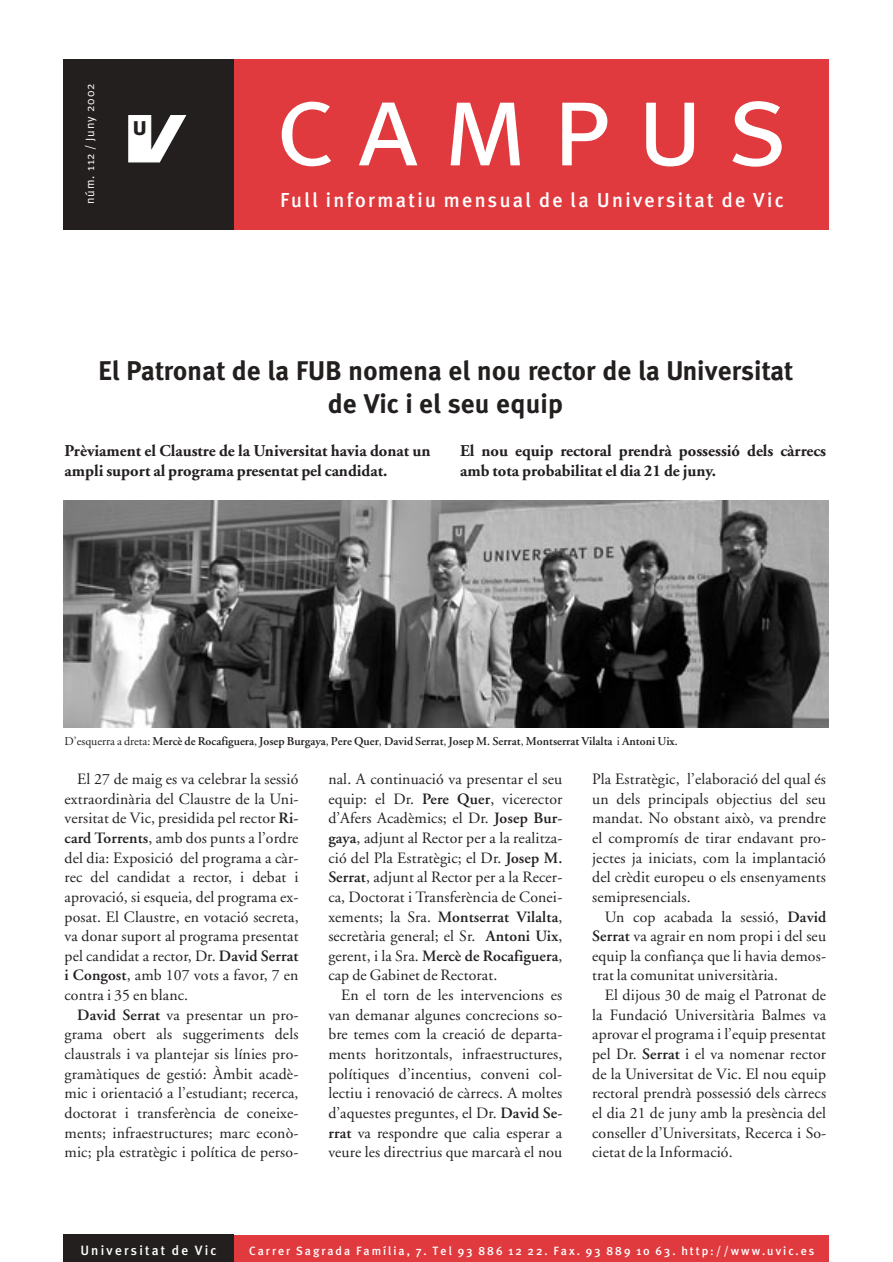
<style>
.page{position:relative;width:893px;height:1262px;background:#fff}
.page>*{position:absolute;margin:0;border:0;box-sizing:border-box;transform-origin:0 0}
.t1{font:120px "Meta Plus Normal Caps";letter-spacing:.19em;color:#fff}
.t2{font:700 27px/33px "Meta";letter-spacing:.015em;color:#231f1f;text-align:center}
.t3{font:25.8px "Meta Plus Bold Caps";color:#231f1f}
.t4{font:500 20.25px "Meta Plus";letter-spacing:.115em;color:#fff}
.t5{font:700 16.5px/19.8px "Adobe Garamond";color:#231f1f}
.t6{font:15.75px/19.6px "Adobe Garamond";letter-spacing:.01em;color:#231f1f;text-align:justify}
.t7{font:500 13.5px "Meta Plus";letter-spacing:.16em;color:#fff}
.t8{font:600 12px "Adobe Garamond";color:#231f1f}
.t9{font:500 12px "Meta Plus";letter-spacing:.16em;color:#fff}
.t10{font:12px "Meta Normal";letter-spacing:.075em;color:#fff}
.s1{font-weight:400}
.s2{font-weight:600}
</style>
<div class="page">
<div style="left:233px;top:59px;width:595px;height:170px;background:#e0393e"></div>
<div style="left:233px;top:1235px;width:595px;height:26px;background:#e0393e"></div>
<div style="left:63px;top:59px;width:170px;height:170px;background:#231f1f"></div>
<svg style="left:128px;top:115px;width:59px;height:48px"></svg>
<div style="left:63px;top:1234px;width:170px;height:27px;background:#231f1f"></div>
<img style="left:63px;top:501px;width:765px;height:226px">
<p class="t10" style="left:86px;top:204px;width:122px;rotate:-90deg">núm. 112 / Juny 2002</p>
<h3 class="t3" style="left:132px;top:111px;width:17px">u</h3>
<h1 class="t1" style="left:275px;top:54px;width:514px">campus</h1>
<p class="t4" style="left:280px;top:193px;width:505px">Full informatiu mensual de la Universitat de Vic</p>
<h2 class="t2" style="left:98px;top:357px;width:695px">El Patronat de la FUB nomena el nou rector de la Universitat de Vic i el seu equip</h2>
<p class="t5" style="left:64px;top:442px;width:367px">Prèviament el Claustre de la Universitat havia donat un ampli suport al programa presentat pel candidat.</p>
<p class="t5" style="left:460px;top:442px;width:367px">El nou equip rectoral prendrà possessió dels càrrecs amb tota probabilitat el dia 21 de juny.</p>
<p class="t8" style="left:64px;top:736px;width:615px"><span class="s1">D’esquerra a dreta:</span> Mercè de Rocafiguera<span class="s1">,</span> Josep Burgaya<span class="s1">,</span> Pere Quer<span class="s1">,</span> David Serrat<span class="s1">,</span> Josep M. Serrat<span class="s1">,</span> Montserrat Vilalta <span class="s1">i</span> Antoni Uix.</p>
<p class="t6" style="left:65px;top:770px;width:235px;text-indent:13px">El 27 de maig es va celebrar la sessió extraordinària del Claustre de la Uni&shy;versitat de Vic, presidida pel rector <span class="s2">Ri&shy;card Torrents</span>, amb dos punts a l’ordre del dia: Exposició del programa a càr&shy;rec del candidat a rector, i debat i aprovació, si esqueia, del programa ex&shy;posat. El Claustre, en votació secreta, va donar suport al programa presentat pel candidat a rector, Dr. <span class="s2">David Serrat i Congost</span>, amb 107 vots a favor, 7 en contra i 35 en blanc.</p>
<p class="t6" style="left:65px;top:1006px;width:235px;text-indent:13px"><span class="s2">David Serrat</span> va presentar un pro&shy;grama obert als suggeriments dels claustrals i va plantejar sis línies pro&shy;gramàtiques de gestió: Àmbit acadè&shy;mic i orientació a l’estudiant; recerca, doctorat i transferència de coneixe&shy;ments; infraestructures; marc econò&shy;mic; pla estratègic i política de perso-</p>
<p class="t6" style="left:328px;top:770px;width:235px">nal. A continuació va presentar el seu equip: el Dr. <span class="s2">Pere Quer</span>, vicerector d’Afers Acadèmics; el Dr. <span class="s2">Josep Bur&shy;gaya</span>, adjunt al Rector per a la realitza&shy;ció del Pla Estratègic; el Dr. <span class="s2">Josep M.<br>Serrat</span>, adjunt al Rector per a la Recer&shy;ca, Doctorat i Transferència de Conei&shy;xements; la Sra. <span class="s2">Montserrat Vilalta</span>, secretària general; el Sr. <span class="s2">Antoni Uix</span>, gerent, i la Sra. <span class="s2">Mercè de Rocafiguera</span>, cap de Gabinet de Rectorat.</p>
<p class="t6" style="left:328px;top:986px;width:235px;text-indent:13px">En el torn de les intervencions es van demanar algunes concrecions so&shy;bre temes com la creació de departa&shy;ments horitzontals, infraestructures, polítiques d’incentius, conveni col&shy;lectiu i renovació de càrrecs. A moltes d’aquestes preguntes, el Dr. <span class="s2">David Se&shy;rrat</span> va respondre que calia esperar a veure les directrius que marcarà el nou</p>
<p class="t6" style="left:592px;top:770px;width:235px">Pla Estratègic, l’elaboració del qual és un dels principals objectius del seu mandat. No obstant això, va prendre el compromís de tirar endavant pro&shy;jectes ja iniciats, com la implantació del crèdit europeu o els ensenyaments semipresencials.</p>
<p class="t6" style="left:592px;top:908px;width:235px;text-indent:13px">Un cop acabada la sessió, <span class="s2">David Serrat</span> va agrair en nom propi i del seu equip la confiança que li havia demos&shy;trat la comunitat universitària.</p>
<p class="t6" style="left:592px;top:986px;width:235px;text-indent:13px">El dijous 30 de maig el Patronat de la Fundació Universitària Balmes va aprovar el programa i l’equip presentat pel Dr. <span class="s2">Serrat</span> i el va nomenar rector de la Universitat de Vic. El nou equip rectoral prendrà possessió dels càrrecs el dia 21 de juny amb la presència del conseller d’Universitats, Recerca i So&shy;cietat de la Informació.</p>
<p class="t7" style="left:80px;top:1245px;width:138px">Universitat de Vic</p>
<p class="t9" style="left:249px;top:1246px;width:566px">Carrer Sagrada Família, 7. Tel 93 886 12 22. Fax. 93 889 10 63. http://www.uvic.es</p>
</div>
